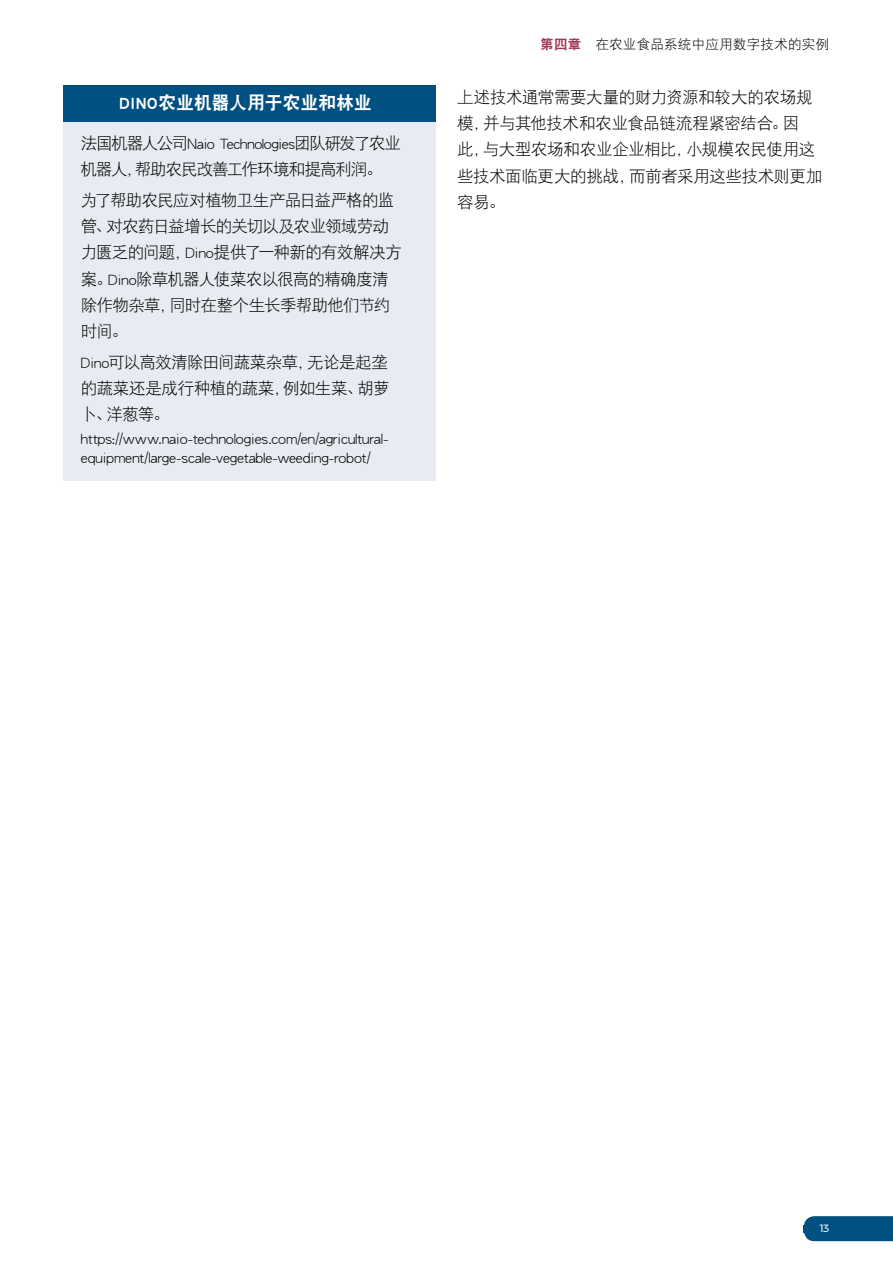
<style>
.page{position:relative;width:893px;height:1263px;background:#fff}
.page>*{position:absolute;margin:0;border:0;box-sizing:border-box;transform-origin:0 0}
.t1{font:18px "DF Hei GB W9";letter-spacing:-.005em;color:#fff}
.t2{font:16.5px/26.2px "DF Hei GB W3";letter-spacing:-.03em;color:#000}
.t3{font:16.5px/19.5px "DF Hei GB W3";letter-spacing:-.005em;color:#000}
.t4{font:16.5px/26.2px "DF Hei GB W3";letter-spacing:-.06em;color:#000}
.t5{font:13.5px "DF Hei GB W3";letter-spacing:.02em;color:#000}
.t6{font:10.5px "Montserrat";color:#fff}
.s1{font-family:"DF Hei GB W9";color:#a33a55}
</style>
<div class="page">
<div style="left:804px;top:1216px;width:89px;height:25px;background:#005081"></div>
<div style="left:804px;top:1225px;width:25px;height:7px;background:#005081"></div>
<div style="left:64px;top:85px;width:372px;height:37px;background:#005081"></div>
<div style="left:64px;top:122px;width:372px;height:358px;background:#e9ebf2"></div>
<p class="t1" style="left:119px;top:93px;width:254px">DINO农业机器人用于农业和林业</p>
<p class="t4" style="left:81px;top:130px;width:322px">法国机器人公司Naio Technologies团队研发了农业机器人，帮助农民改善工作环境和提高利润。</p>
<p class="t2" style="left:81px;top:186px;width:323px">为了帮助农民应对植物卫生产品日益严格的监管、对农药日益增长的关切以及农业领域劳动力匮乏的问题，Dino提供了一种新的有效解决方案。Dino除草机器人使菜农以很高的精确度清除作物杂草，同时在整个生长季帮助他们节约时间。</p>
<p class="t2" style="left:81px;top:348px;width:310px;text-align:justify">Dino可以高效清除田间蔬菜杂草，无论是起垄的蔬菜还是成行种植的蔬菜，例如生菜、胡萝卜、洋葱等。</p>
<p class="t3" style="left:81px;top:428px;width:309px">https://www.naio-technologies.com/en/agricultural&shy;equipment/large-scale-vegetable-weeding-robot/</p>
<p class="t5" style="left:540px;top:37px;width:290px"><span class="s1">第四章</span> 在农业食品系统中应用数字技术的实例</p>
<p class="t2" style="left:457px;top:83px;width:367px">上述技术通常需要大量的财力资源和较大的农场规模，并与其他技术和农业食品链流程紧密结合。因<br>此，与大型农场和农业企业相比，小规模农民使用这些技术面临更大的挑战，而前者采用这些技术则更加容易。</p>
<p class="t6" style="left:820px;top:1220px;width:11px">13</p>
</div>
